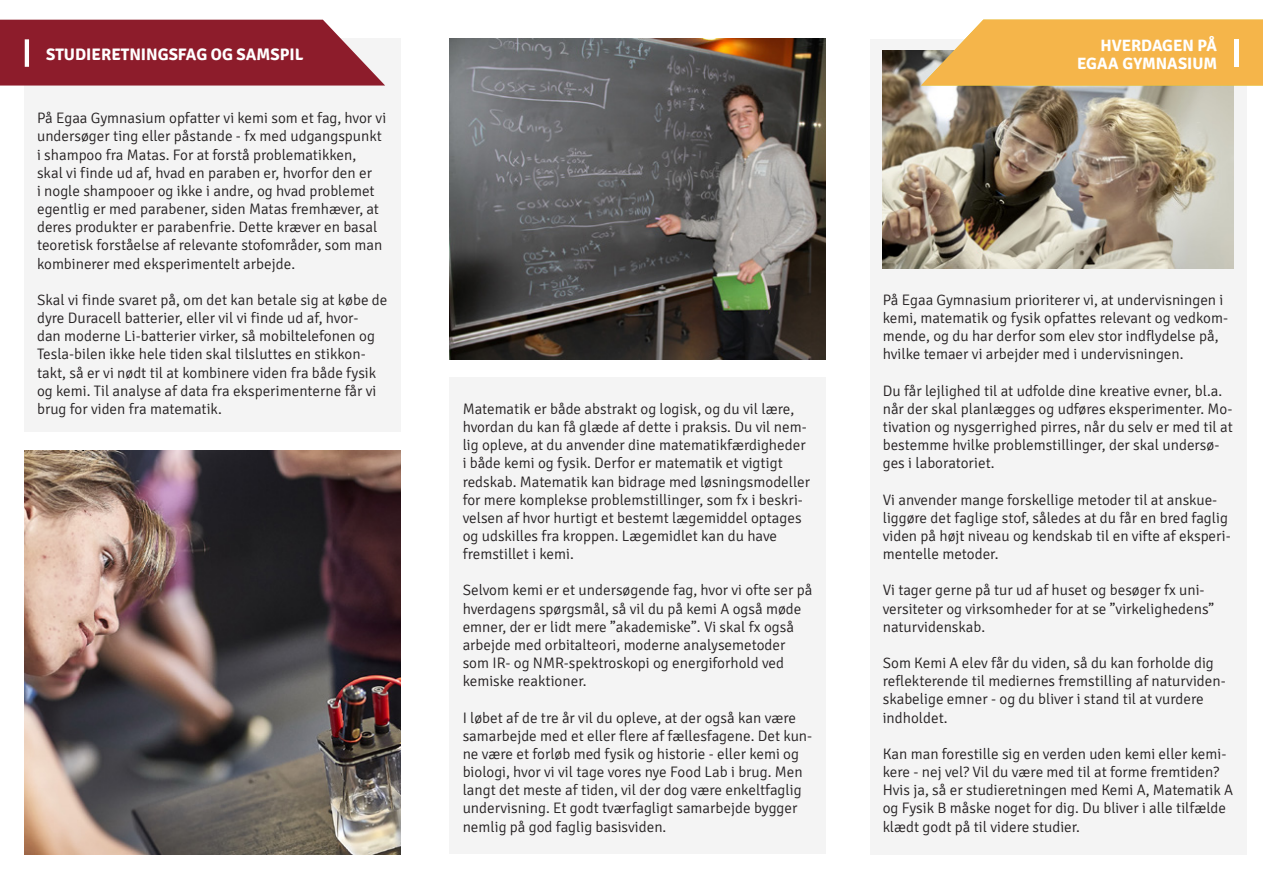
<style>
.page{position:relative;width:1263px;height:893px;background:#fff}
.page>*{position:absolute;margin:0;border:0;box-sizing:border-box;transform-origin:0 0}
.t1{font:700 16.65px/18.1px "Signika";color:#fff;text-align:right}
.t2{font:700 16.5px "Signika";letter-spacing:-.005em;color:#fff}
.t3{font:300 15.15px/18.1px "Signika";color:#231f20}
</style>
<div class="page">
<div style="left:870px;top:39px;width:376px;height:815px;background:#f4f4f4"></div>
<div style="left:24px;top:39px;width:376px;height:393px;background:#f4f4f4"></div>
<div style="left:450px;top:377px;width:376px;height:477px;background:#f4f4f4"></div>
<svg style="left:0;top:20px;width:385px;height:66px;background:#962f3d"></svg>
<hr style="left:25px;top:39px;width:4px;height:28px;background:#fff">
<img style="left:450px;top:39px;width:376px;height:320px">
<img style="left:883px;top:51px;width:350px;height:218px">
<img style="left:24px;top:450px;width:376px;height:404px">
<svg style="left:921px;top:20px;width:342px;height:66px;background:#f2b957"></svg>
<hr style="left:1234px;top:39px;width:4px;height:28px;background:#fff">
<p class="t1" style="left:46px;top:46px;width:259px">STUDIERETNINGSFAG OG SAMSPIL</p>
<p class="t3" style="left:37px;top:109px;width:351px">På Egaa Gymnasium opfatter vi kemi som et fag, hvor vi undersøger ting eller påstande - fx med udgangspunkt i shampoo fra Matas. For at forstå problematikken,<br>skal vi finde ud af, hvad en paraben er, hvorfor den er<br>i nogle shampooer og ikke i andre, og hvad problemet egentlig er med parabener, siden Matas fremhæver, at deres produkter er parabenfrie. Dette kræver en basal teoretisk forståelse af relevante stofområder, som man kombinerer med eksperimentelt arbejde.</p>
<p class="t3" style="left:37px;top:291px;width:352px">Skal vi finde svaret på, om det kan betale sig at købe de dyre Duracell batterier, eller vil vi finde ud af, hvor-<br>dan moderne Li-batterier virker, så mobiltelefonen og Tesla-bilen ikke hele tiden skal tilsluttes en stikkon&shy;takt, så er vi nødt til at kombinere viden fra både fysik og kemi. Til analyse af data fra eksperimenterne får vi brug for viden fra matematik.</p>
<p class="t2" style="left:1101px;top:35px;width:118px">HVERDAGEN PÅ</p>
<p class="t2" style="left:1077px;top:53px;width:142px">EGAA GYMNASIUM</p>
<p class="t1" style="left:1077px;top:37px;width:142px">HVERDAGEN PÅ<br>EGAA GYMNASIUM</p>
<p class="t3" style="left:463px;top:400px;width:349px">Matematik er både abstrakt og logisk, og du vil lære, hvordan du kan få glæde af dette i praksis. Du vil nem&shy;lig opleve, at du anvender dine matematikfærdigheder i både kemi og fysik. Derfor er matematik et vigtigt redskab. Matematik kan bidrage med løsningsmodeller for mere komplekse problemstillinger, som fx i beskri&shy;velsen af hvor hurtigt et bestemt lægemiddel optages og udskilles fra kroppen. Lægemidlet kan du have fremstillet i kemi.</p>
<p class="t3" style="left:463px;top:582px;width:351px">Selvom kemi er et undersøgende fag, hvor vi ofte ser på hverdagens spørgsmål, så vil du på kemi A også møde emner, der er lidt mere ”akademiske”. Vi skal fx også arbejde med orbitalteori, moderne analysemetoder som IR- og NMR-spektroskopi og energiforhold ved kemiske reaktioner.</p>
<p class="t3" style="left:463px;top:709px;width:351px">I løbet af de tre år vil du opleve, at der også kan være samarbejde med et eller flere af fællesfagene. Det kun&shy;ne være et forløb med fysik og historie - eller kemi og biologi, hvor vi vil tage vores nye Food Lab i brug. Men langt det meste af tiden, vil der dog være enkeltfaglig undervisning. Et godt tværfagligt samarbejde bygger nemlig på god faglig basisviden.</p>
<p class="t3" style="left:883px;top:291px;width:347px">På Egaa Gymnasium prioriterer vi, at undervisningen i kemi, matematik og fysik opfattes relevant og vedkom&shy;mende, og du har derfor som elev stor indflydelse på, hvilke temaer vi arbejder med i undervisningen.</p>
<p class="t3" style="left:883px;top:382px;width:351px">Du får lejlighed til at udfolde dine kreative evner, bl.a. når der skal planlægges og udføres eksperimenter. Mo&shy;tivation og nysgerrighed pirres, når du selv er med til at bestemme hvilke problemstillinger, der skal undersø&shy;ges i laboratoriet.</p>
<p class="t3" style="left:883px;top:491px;width:349px">Vi anvender mange forskellige metoder til at anskue&shy;liggøre det faglige stof, således at du får en bred faglig viden på højt niveau og kendskab til en vifte af eksperi&shy;mentelle metoder.</p>
<p class="t3" style="left:883px;top:582px;width:333px">Vi tager gerne på tur ud af huset og besøger fx uni&shy;versiteter og virksomheder for at se ”virkelighedens” naturvidenskab.</p>
<p class="t3" style="left:883px;top:654px;width:344px">Som Kemi A elev får du viden, så du kan forholde dig reflekterende til mediernes fremstilling af naturviden&shy;skabelige emner - og du bliver i stand til at vurdere indholdet.</p>
<p class="t3" style="left:883px;top:745px;width:352px">Kan man forestille sig en verden uden kemi eller kemi&shy;kere - nej vel? Vil du være med til at forme fremtiden?<br>Hvis ja, så er studieretningen med Kemi A, Matematik A og Fysik B måske noget for dig. Du bliver i alle tilfælde klædt godt på til videre studier.</p>
</div>
